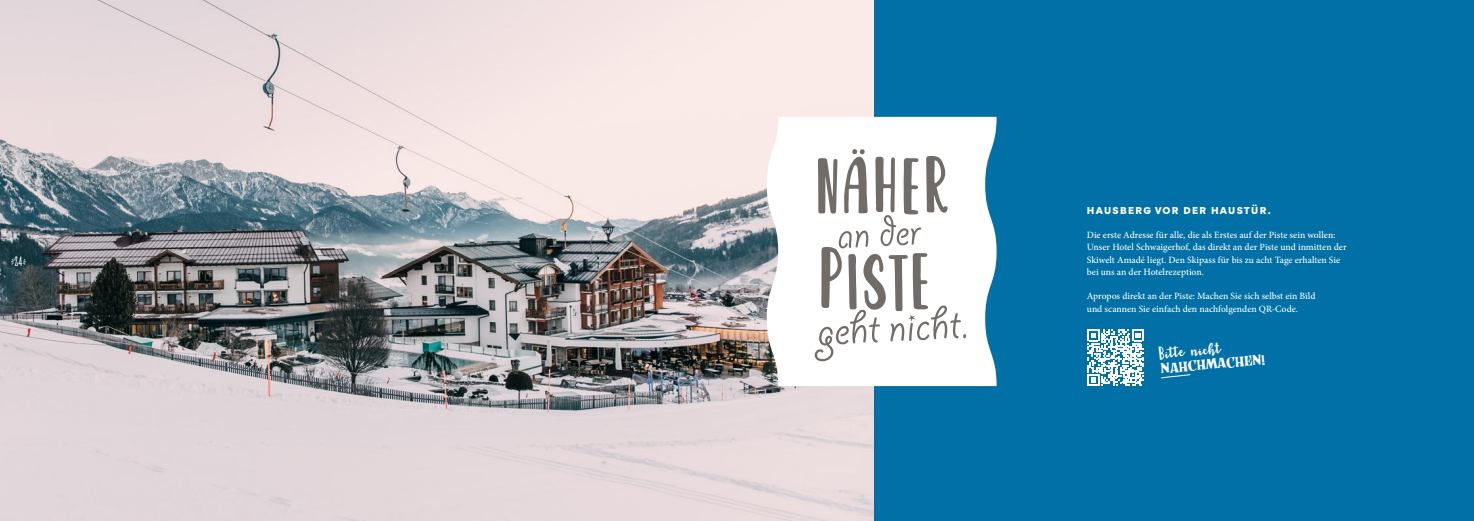
<style>
.page{position:relative;width:1474px;height:521px;background:#fff}
.page>*{position:absolute;margin:0;border:0;box-sizing:border-box;transform-origin:0 0}
.t1{font:111.39px "Story Tales Stars";color:#726c69}
.t2{font:21.26px "Garden Fancy Script";color:#fff}
.t3{font:16.01px "Story Tales";color:#fff}
.t4{font:10.5px "Garden Fancy Extras";color:#fff}
.t5{font:500 9.62px/12.2px "Minion Pro";color:#fff}
.t6{font:900 9.62px "Gordita";letter-spacing:.14em;color:#fff}
.s1{font-family:"Nexa Rust Handmade";font-stretch:condensed;font-size:14px}
</style>
<div class="page">
<img style="left:0;top:0;width:874px;height:521px">
<div style="left:874px;top:0;width:599px;height:521px;background:#0070a6"></div>
<svg style="left:1087px;top:329px;width:56px;height:57px"></svg>
<svg style="left:766px;top:117px;width:230px;height:269px"></svg>
<svg style="left:814px;top:149px;width:152px;height:212px"></svg>
<svg style="left:1161px;top:374px;width:29px;height:5px"></svg>
<p class="t4" style="left:11px;top:256px;width:17px">k<span class="s1">24</span>l</p>
<p class="t6" style="left:1086px;top:203px;width:185px">HAUSBERG VOR DER HAUSTÜR.</p>
<p class="t5" style="left:1086px;top:229px;width:261px">Die erste Adresse für alle, die als Erstes auf der Piste sein wollen:<br>Unser Hotel Schwaigerhof, das direkt an der Piste und inmitten der Skiwelt Amadé liegt. Den Skipass für bis zu acht Tage erhalten Sie bei uns an der Hotelrezeption.</p>
<p class="t5" style="left:1086px;top:290px;width:230px">Apropos direkt an der Piste: Machen Sie sich selbst ein Bild und scannen Sie einfach den nachfolgenden QR-Code.</p>
<h1 class="t1" style="left:569px;top:266px;width:64px">r.</h1>
<h2 class="t2" style="left:1157px;top:343px;width:64px;rotate:-5deg">Bitt e nicht</h2>
<h3 class="t3" style="left:1159px;top:359px;width:106px;rotate:-5deg">NAHCHMACHEN!</h3>
</div>
